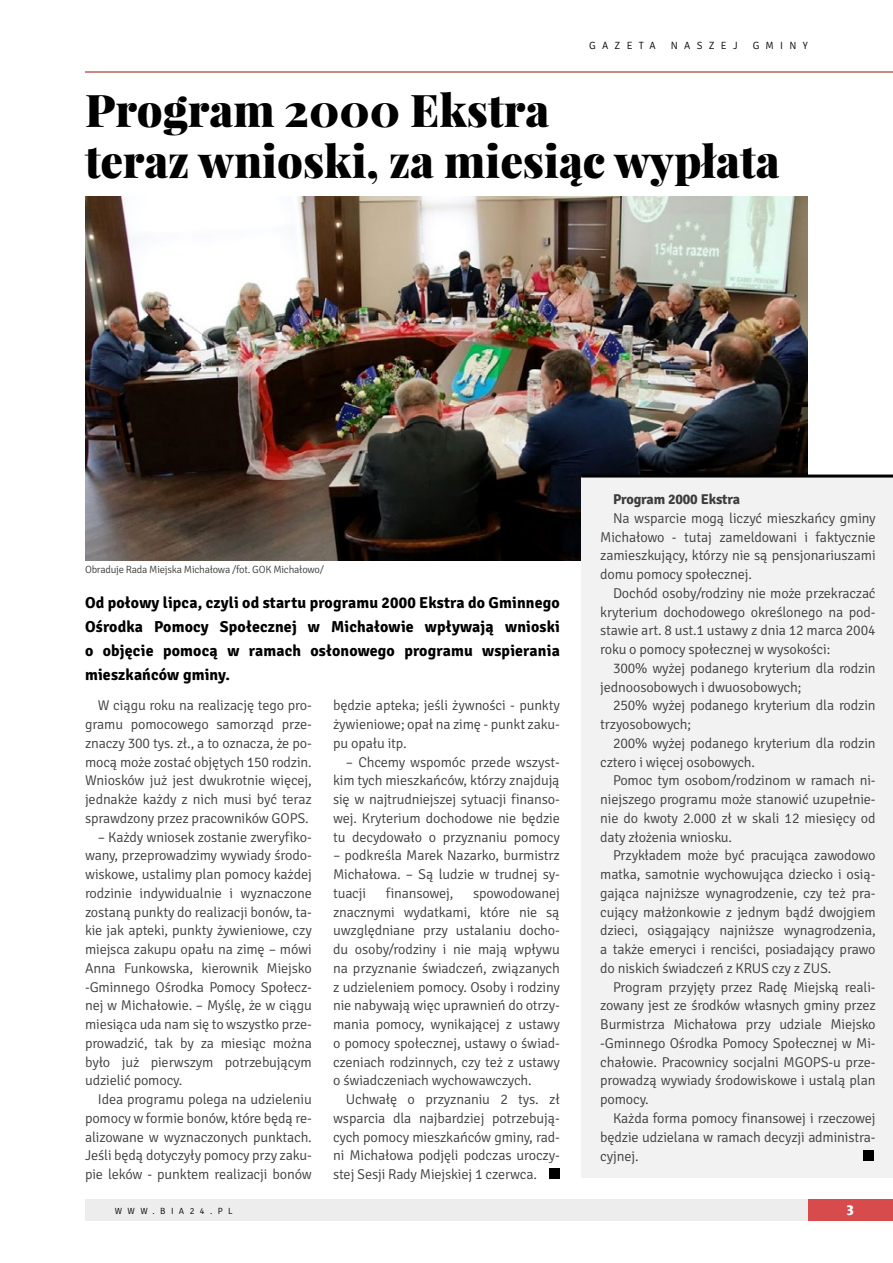
<style>
.page{position:relative;width:893px;height:1263px;background:#fff}
.page>*{position:absolute;margin:0;border:0;box-sizing:border-box;transform-origin:0 0}
.t1{font:900 45px/51.2px "Playfair Display";color:#000}
.t2{font:700 15.9px/24px "Signika";letter-spacing:.01em;color:#000;text-align:justify}
.t3{font:300 14.25px/18.8px "Signika";letter-spacing:-.01em;color:#3c3c3b;text-align:justify}
.t4{font:700 14.25px "Signika";letter-spacing:-.01em;color:#3c3c3b}
.t5{font:800 13.5px "Costa Ptf";color:#fff}
.t6{font:300 10.5px "Signika";letter-spacing:-.02em;color:#3c3c3b}
.t7{font:300 10.5px "Signika";letter-spacing:.6em;color:#000}
.t8{font:300 9px "Signika";letter-spacing:.6em;color:#000}
</style>
<div class="page">
<div style="left:85px;top:1199px;width:750px;height:21px;background:#ededed"></div>
<div style="left:808px;top:1199px;width:85px;height:21px;background:#d84b4d"></div>
<div style="left:549px;top:1168px;width:10px;height:11px;background:#000"></div>
<hr style="left:85px;top:72px;width:808px;height:1px;background:#a11007">
<img style="left:85px;top:197px;width:723px;height:363px">
<div style="left:581px;top:476px;width:312px;height:702px;background:#f2f2f2"></div>
<hr style="left:581px;top:474px;width:312px;height:3px;background:#000">
<div style="left:863px;top:1150px;width:10px;height:10px;background:#000"></div>
<p class="t7" style="left:589px;top:40px;width:68px">gazeta</p>
<p class="t7" style="left:671px;top:40px;width:68px">naszej</p>
<p class="t7" style="left:753px;top:40px;width:57px">gminy</p>
<h1 class="t1" style="left:85px;top:84px;width:696px">Program 2000 Ekstra<br>teraz wnioski, za miesiąc wypłata</h1>
<p class="t6" style="left:85px;top:564px;width:240px">Obraduje Rada Miejska Michałowa /fot. GOK Michałowo/</p>
<p class="t2" style="left:85px;top:591px;width:476px">Od połowy lipca, czyli od startu programu 2000 Ekstra do Gminnego Ośrodka Pomocy Społecznej w Michałowie wpływają wnioski o objęcie pomocą w ramach osłonowego programu wspierania mieszkańców gminy.</p>
<p class="t3" style="left:85px;top:696px;width:228px;text-indent:13px">W ciągu roku na realizację tego pro&shy;gramu pomocowego samorząd prze&shy;znaczy 300 tys. zł., a to oznacza, że po&shy;mocą może zostać objętych 150 rodzin.<br>Wniosków już jest dwukrotnie więcej, jednakże każdy z nich musi być teraz sprawdzony przez pracowników GOPS.</p>
<p class="t3" style="left:85px;top:828px;width:228px;text-indent:13px">– Każdy wniosek zostanie zweryfiko&shy;wany, przeprowadzimy wywiady środo&shy;wiskowe, ustalimy plan pomocy każdej rodzinie indywidualnie i wyznaczone zostaną punkty do realizacji bonów, ta&shy;kie jak apteki, punkty żywieniowe, czy miejsca zakupu opału na zimę – mówi Anna Funkowska, kierownik Miejsko -Gminnego Ośrodka Pomocy Społecz&shy;nej w Michałowie. – Myślę, że w ciągu miesiąca uda nam się to wszystko prze&shy;prowadzić, tak by za miesiąc można było już pierwszym potrzebującym udzielić pomocy.</p>
<p class="t3" style="left:85px;top:1090px;width:228px;text-indent:13px">I dea programu polega na udzieleniu pomocy w formie bonów, które będą re&shy;alizowane w wyznaczonych punktach.<br>Jeśli będą dotyczyły pomocy przy zaku&shy;pie leków - punktem realizacji bonów</p>
<p class="t3" style="left:333px;top:696px;width:228px">będzie apteka; jeśli żywności - punkty żywieniowe; opał na zimę - punkt zaku&shy;pu opału itp.</p>
<p class="t3" style="left:333px;top:753px;width:228px;text-indent:13px">– Chcemy wspomóc przede wszyst&shy;kim tych mieszkańców, którzy znajdują się w najtrudniejszej sytuacji finanso&shy;wej. Kryterium dochodowe nie będzie tu decydowało o przyznaniu pomocy</p>
<p class="t3" style="left:333px;top:846px;width:228px">– podkreśla Marek N azarko, burmistrz Michałowa. – Są ludzie w trudnej sy&shy;tuacji</p>
<p class="t3" style="left:386px;top:884px;width:69px">finansowej,</p>
<p class="t3" style="left:333px;top:884px;width:228px;text-indent:140px">spowodowanej znacznymi wydatkami, które nie są uwzględniane przy ustalaniu docho&shy;du osoby/rodziny i nie mają wpływu na przyznanie świadczeń, związanych z udzieleniem pomocy. Osoby i rodziny nie nabywają więc uprawnień do otrzy&shy;mania pomocy, wynikającej z ustawy o pomocy społecznej, ustawy o świad&shy;czeniach rodzinnych, czy też z ustawy o świadczeniach wychowawczych.</p>
<p class="t3" style="left:333px;top:1090px;width:228px;text-indent:13px">Uchwałę o przyznaniu 2 tys. zł wsparcia dla najbardziej potrzebują&shy;cych pomocy mieszkańców gminy, rad&shy;ni Michałowa podjęli podczas uroczy&shy;stej Sesji Rady Miejskiej 1 czerwca.</p>
<p class="t4" style="left:613px;top:491px;width:129px">Program 2000 Ekstra</p>
<p class="t3" style="left:600px;top:509px;width:277px;text-indent:13px">N a wsparcie mogą liczyć mieszkańcy gminy Michałowo - tutaj zameldowani i faktycznie zamieszkujący, którzy nie są pensjonariuszami domu pomocy społecznej.</p>
<p class="t3" style="left:600px;top:584px;width:277px;text-indent:13px">Dochód osoby/rodziny nie może przekraczać kryterium dochodowego określonego na pod&shy;stawie art. 8 ust.1 ustawy z dnia 12 marca 2004 roku o pomocy społecznej w wysokości:</p>
<p class="t3" style="left:600px;top:659px;width:277px;text-indent:13px">300% wyżej podanego kryterium dla rodzin jednoosobowych i dwuosobowych;</p>
<p class="t3" style="left:600px;top:696px;width:277px;text-indent:13px">250% wyżej podanego kryterium dla rodzin trzyosobowych;</p>
<p class="t3" style="left:600px;top:734px;width:277px;text-indent:13px">200% wyżej podanego kryterium dla rodzin cztero i więcej osobowych.</p>
<p class="t3" style="left:600px;top:771px;width:277px;text-indent:13px">Pomoc tym osobom/rodzinom w ramach ni&shy;niejszego programu może stanowić uzupełnie&shy;nie do kwoty 2.000 zł w skali 12 miesięcy od daty złożenia wniosku.</p>
<p class="t3" style="left:600px;top:846px;width:277px;text-indent:13px">Przykładem może być pracująca zawodowo matka, samotnie wychowująca dziecko i osią&shy;gająca najniższe wynagrodzenie, czy też pra&shy;cujący małżonkowie z jednym bądź dwojgiem dzieci, osiągający najniższe wynagrodzenia, a także emeryci i renciści, posiadający prawo do niskich świadczeń z KRUS czy z ZUS.</p>
<p class="t3" style="left:600px;top:978px;width:277px;text-indent:13px">Program przyjęty przez Radę Miejską reali&shy;zowany jest ze środków własnych gminy przez Burmistrza Michałowa przy udziale Miejsko -Gminnego Ośrodka Pomocy Społecznej w Mi&shy;chałowie. Pracownicy socjalni MGOPS-u prze&shy;prowadzą wywiady środowiskowe i ustalą plan pomocy.</p>
<p class="t3" style="left:600px;top:1109px;width:277px;text-indent:13px">Każda forma pomocy finansowej i rzeczowej będzie udzielana w ramach decyzji administra&shy;cyjnej.</p>
<p class="t8" style="left:115px;top:1206px;width:119px">www.bia24.pl</p>
<p class="t5" style="left:846px;top:1202px;width:9px">3</p>
</div>
